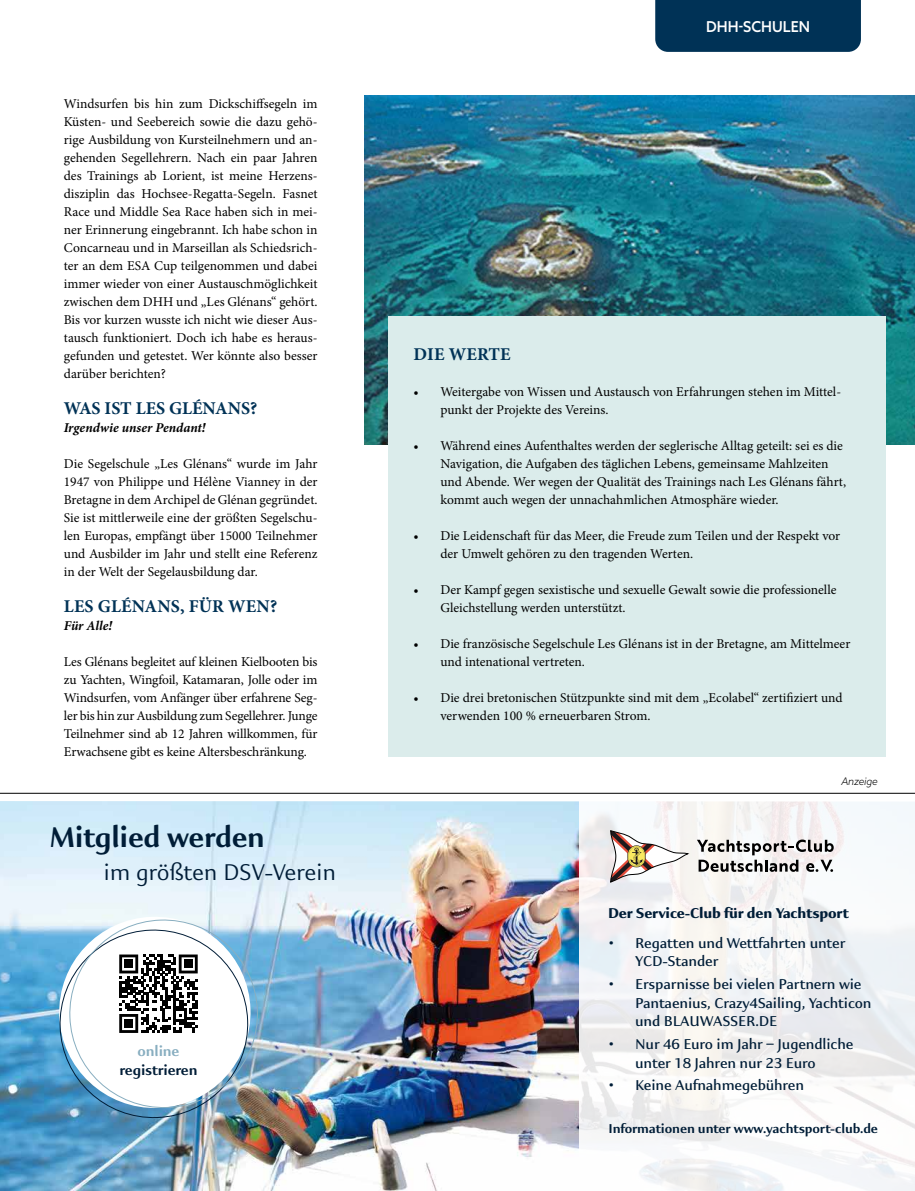
<style>
.page{position:relative;width:915px;height:1191px;background:#fff}
.page>*{position:absolute;margin:0;border:0;box-sizing:border-box;transform-origin:0 0}
.t1{font:700 30px "Kigelia LGC";letter-spacing:-.01em;color:#001d37}
.t2{font:24px "Kigelia LGC";letter-spacing:-.01em;color:#001d37}
.t3{font:700 18px "Minion Pro";letter-spacing:.005em;color:#003256}
.t4{font:600 15px/18.8px "Kigelia LGC";letter-spacing:-.01em;color:#001d37}
.t5{font:800 15px "Kigelia LGC";letter-spacing:-.01em;color:#001d37}
.t6{font:700 15px "Kigelia LGC";letter-spacing:-.01em;color:#001d37}
.t7{font:500 15px "Azo Sans";color:#fff;scale:.96 1}
.t8{font:700 15px "Kigelia LGC";letter-spacing:-.01em;color:#88aec0}
.t9{font:13.5px/18px "Minion Pro";color:#000}
.t10{font:700 13.5px "Kigelia LGC";letter-spacing:-.01em;color:#001d37}
.t11{font:italic 700 13.5px "Minion Pro";color:#000}
.t12{font:700 12px "Azo Sans";letter-spacing:.015em;color:#000}
.t13{font:italic 300 10.5px "Azo Sans";letter-spacing:-.02em;color:#000}
</style>
<div class="page">
<div style="left:655px;top:0;width:205px;height:52px;background:#003256"></div>
<img style="left:364px;top:96px;width:550px;height:348px">
<div style="left:388px;top:316px;width:497px;height:440px;background:#dbeceb"></div>
<img style="left:0;top:801px;width:578px;height:390px">
<svg style="left:578px;top:801px;width:336px;height:390px;fill:#f5f5f6"></svg>
<svg style="left:610px;top:830px;width:79px;height:52px"></svg>
<svg style="left:696px;top:839px;width:137px;height:33px"></svg>
<img style="left:58px;top:917px;width:201px;height:202px">
<hr style="left:0;top:793px;width:914px;height:1px;background:#000">
<p class="t9" style="left:64px;top:95px;width:255px;text-align:justify">Windsurfen bis hin zum Dickschiffsegeln im Küsten- und Seebereich sowie die dazu gehö&shy;rige Ausbildung von Kursteilnehmern und an&shy;gehenden Segellehrern. Nach ein paar Jahren des Trainings ab Lorient, ist meine Herzens&shy;disziplin das Hochsee-Regatta-Segeln. Fasnet Race und Middle Sea Race haben sich in mei&shy;ner Erinnerung eingebrannt. Ich habe schon in Concarneau und in Marseillan als Schiedsrich&shy;ter an dem ESA Cup teilgenommen und dabei immer wieder von einer Austauschmöglichkeit zwischen dem DHH und „Les Glénans“ gehört.<br>Bis vor kurzen wusste ich nicht wie dieser Aus&shy;tausch funktioniert. Doch ich habe es heraus&shy;gefunden und getestet. Wer könnte also besser darüber berichten?</p>
<h3 class="t3" style="left:64px;top:396px;width:195px">WAS IST LES GLÉNANS?</h3>
<p class="t11" style="left:64px;top:418px;width:143px">Irgendwie unser Pendant!</p>
<p class="t9" style="left:64px;top:455px;width:255px;text-align:justify">Die Segelschule „Les Glénans“ wurde im Jahr 1947 von Philippe und Hélène Vianney in der Bretagne in dem Archipel de Glénan gegründet.<br>Sie ist mittlerweile eine der größten Segelschu&shy;len Europas, empfängt über 15000 Teilnehmer und Ausbilder im Jahr und stellt eine Referenz in der Welt der Segelausbildung dar.</p>
<h3 class="t3" style="left:64px;top:594px;width:215px">LES GLÉNANS, FÜR WEN?</h3>
<p class="t11" style="left:64px;top:616px;width:50px">Für Alle!</p>
<p class="t9" style="left:64px;top:653px;width:255px;text-align:justify">Les Glénans begleitet auf kleinen Kielbooten bis zu Yachten, Wingfoil, Katamaran, Jolle oder im Windsurfen, vom Anfänger über erfahrene Seg&shy;ler bis hin zur Ausbildung zum Segellehrer. Junge Teilnehmer sind ab 12 Jahren willkommen, für Erwachsene gibt es keine Altersbeschränkung.</p>
<h1 class="t1" style="left:50px;top:815px;width:217px">Mitglied werden</h1>
<h2 class="t2" style="left:104px;top:855px;width:234px">im größten DSV-Verein</h2>
<p class="t8" style="left:137px;top:1040px;width:43px">online</p>
<p class="t6" style="left:119px;top:1059px;width:79px">registrieren</p>
<p class="t7" style="left:706px;top:17px;width:110px">DHH-SCHULEN</p>
<h3 class="t3" style="left:413px;top:342px;width:99px">DIE WERTE</h3>
<p class="t9" style="left:440px;top:383px;width:402px;text-indent:-27px">• Weitergabe von Wissen und Austausch von Erfahrungen stehen im Mittel&shy;punkt der Projekte des Vereins.</p>
<p class="t9" style="left:440px;top:437px;width:407px;text-indent:-27px">• Während eines Aufenthaltes werden der seglerische Alltag geteilt: sei es die Navigation, die Aufgaben des täglichen Lebens, gemeinsame Mahlzeiten und Abende. Wer wegen der Qualität des Trainings nach Les Glénans fährt, kommt auch wegen der unnachahmlichen Atmosphäre wieder.</p>
<p class="t9" style="left:440px;top:527px;width:401px;text-indent:-27px">• Die Leidenschaft für das Meer, die Freude zum Teilen und der Respekt vor der Umwelt gehören zu den tragenden Werten.</p>
<p class="t9" style="left:440px;top:581px;width:397px;text-indent:-27px">• Der Kampf gegen sexistische und sexuelle Gewalt sowie die professionelle<br>Gleichstellung werden unterstützt.</p>
<p class="t9" style="left:440px;top:635px;width:411px;text-indent:-27px">• Die französische Segelschule Les Glénans ist in der Bretagne, am Mittelmeer und intenational vertreten.</p>
<p class="t9" style="left:440px;top:689px;width:403px;text-indent:-27px">• Die drei bretonischen Stützpunkte sind mit dem „Ecolabel“ zertifiziert und verwenden 100 % erneuerbaren Strom.</p>
<p class="t12" style="left:448px;top:402px;width:111px">Archipel de Glénan</p>
<p class="t13" style="left:841px;top:774px;width:38px">Anzeige</p>
<p class="t5" style="left:608px;top:902px;width:242px">Der Service-Club für den Yachtsport</p>
<p class="t4" style="left:635px;top:934px;width:211px;text-indent:-27px">• Regatten und Wettfahrten unter<br>YCD-Stander</p>
<p class="t4" style="left:635px;top:975px;width:238px;text-indent:-27px">• Ersparnisse bei vielen Partnern wie<br>Pantaenius, Crazy4Sailing, Yachticon und BLAUWASSER.DE</p>
<p class="t4" style="left:635px;top:1035px;width:220px;text-indent:-27px">• Nur 46 Euro im Jahr – Jugendliche unter 18 Jahren nur 23 Euro</p>
<p class="t4" style="left:608px;top:1076px;width:197px">• Keine Aufnahmegebühren</p>
<p class="t10" style="left:608px;top:1118px;width:271px">Informationen unter www.yachtsport-club.de</p>
</div>
